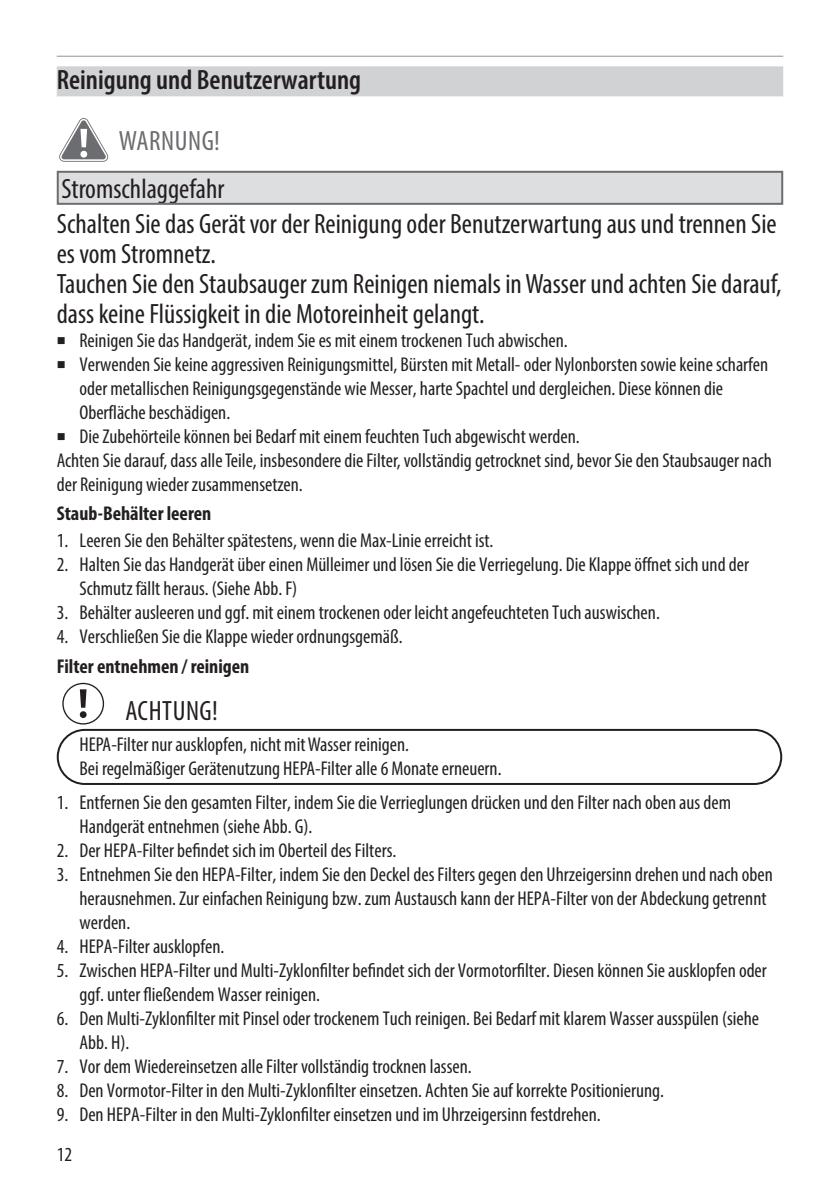
<style>
.page{position:relative;width:840px;height:1191px;background:#fff}
.page>*{position:absolute;margin:0;border:0;box-sizing:border-box;transform-origin:0 0}
.t1{font:condensed 28px/30px "Myriad Pro";color:#231f20}
.t2{font:600 condensed 28px "Myriad Pro";color:#231f20}
.t3{font:condensed 28px "Myriad Pro";letter-spacing:.02em;color:#6c6d70}
.t4{font:condensed 28px "Myriad Pro";letter-spacing:.02em;color:#231f20}
.t5{font:condensed 20px/24px "Myriad Pro";color:#231f20}
.t6{font:700 condensed 20px "Myriad Pro";color:#231f20}
</style>
<div class="page">
<hr style="left:57px;top:56px;width:725px;height:1px;background:#939598">
<div style="left:57px;top:66px;width:725px;height:30px;background:#d1d2d4"></div>
<svg style="left:59px;top:118px;width:49px;height:44px"></svg>
<div style="left:58px;top:172px;width:723px;height:32px;background:#dddee0"></div>
<div style="left:57px;top:171px;width:725px;height:34px;border:2px solid #6c6d70"></div>
<div style="left:57px;top:729px;width:724px;height:56px;border:2px solid #231f20;border-radius:27px"></div>
<svg style="left:62px;top:683px;width:42px;height:41px"></svg>
<h1 class="t2" style="left:57px;top:62px;width:306px">Reinigung und Benutzerwartung</h1>
<h1 class="t3" style="left:119px;top:123px;width:103px">WARNUNG!</h1>
<h1 class="t1" style="left:57px;top:172px;width:721px;line-height:34.2px">Stromschlaggefahr<br>Schalten Sie das Gerät vor der Reinigung oder Benutzerwartung aus und trennen Sie</h1>
<h1 class="t1" style="left:57px;top:238px;width:726px">es vom Stromnetz.<br>Tauchen Sie den Staubsauger zum Reinigen niemals in Wasser und achten Sie darauf, dass keine Flüssigkeit in die Motoreinheit gelangt.</h1>
<p class="t5" style="left:79px;top:328px;width:489px">Reinigen Sie das Handgerät, indem Sie es mit einem trockenen Tuch abwischen.</p>
<p class="t5" style="left:79px;top:352px;width:689px">Verwenden Sie keine aggressiven Reinigungsmittel, Bürsten mit Metall- oder Nylonborsten sowie keine scharfen</p>
<p class="t5" style="left:79px;top:376px;width:644px">oder metallischen Reinigungsgegenstände wie Messer, harte Spachtel und dergleichen. Diese können die</p>
<p class="t5" style="left:79px;top:400px;width:152px">Oberfläche beschädigen.</p>
<p class="t5" style="left:79px;top:424px;width:501px">Die Zubehörteile können bei Bedarf mit einem feuchten Tuch abgewischt werden.</p>
<p class="t5" style="left:57px;top:448px;width:716px">Achten Sie darauf, dass alle Teile, insbesondere die Filter, vollständig getrocknet sind, bevor Sie den Staubsauger nach</p>
<p class="t5" style="left:57px;top:472px;width:247px">der Reinigung wieder zusammensetzen.</p>
<p class="t6" style="left:57px;top:501px;width:156px">Staub-Behälter leeren</p>
<p class="t5" style="left:57px;top:528px;width:438px">1. Leeren Sie den Behälter spätestens, wenn die Max-Linie erreicht ist.</p>
<p class="t5" style="left:79px;top:552px;width:670px;text-indent:-23px">2. Halten Sie das Handgerät über einen Mülleimer und lösen Sie die Verriegelung. Die Klappe öffnet sich und der<br>Schmutz fällt heraus. (Siehe Abb. F)</p>
<p class="t5" style="left:57px;top:600px;width:604px">3. Behälter ausleeren und ggf. mit einem trockenen oder leicht angefeuchteten Tuch auswischen.</p>
<p class="t5" style="left:57px;top:624px;width:347px">4. Verschließen Sie die Klappe wieder ordnungsgemäß.</p>
<p class="t6" style="left:57px;top:653px;width:194px">Filter entnehmen / reinigen</p>
<h1 class="t4" style="left:125px;top:693px;width:94px">ACHTUNG!</h1>
<p class="t5" style="left:79px;top:732px;width:423px">HEPA-Filter nur ausklopfen, nicht mit Wasser reinigen.<br>Bei regelmäßiger Gerätenutzung HEPA-Filter alle 6 Monate erneuern.</p>
<p class="t5" style="left:79px;top:790px;width:652px;text-indent:-23px">1. Entfernen Sie den gesamten Filter, indem Sie die Verrieglungen drücken und den Filter nach oben aus dem<br>Handgerät entnehmen (siehe Abb. G).</p>
<p class="t5" style="left:57px;top:838px;width:341px">2. Der HEPA-Filter befindet sich im Oberteil des Filters.</p>
<p class="t5" style="left:79px;top:862px;width:694px;text-indent:-23px">3. Entnehmen Sie den HEPA-Filter, indem Sie den Deckel des Filters gegen den Uhrzeigersinn drehen und nach oben herausnehmen. Zur einfachen Reinigung bzw. zum Austausch kann der HEPA-Filter von der Abdeckung getrennt werden.</p>
<p class="t5" style="left:57px;top:934px;width:169px">4. HEPA-Filter ausklopfen.</p>
<p class="t5" style="left:79px;top:958px;width:688px;text-indent:-23px">5. Zwischen HEPA-Filter und Multi-Zyklonfilter befindet sich der Vormotorfilter. Diesen können Sie ausklopfen oder ggf. unter fließendem Wasser reinigen.</p>
<p class="t5" style="left:79px;top:1006px;width:680px;text-indent:-23px">6. Den Multi-Zyklonfilter mit Pinsel oder trockenem Tuch reinigen. Bei Bedarf mit klarem Wasser ausspülen (siehe<br>Abb. H).</p>
<p class="t5" style="left:57px;top:1054px;width:416px">7. Vor dem Wiedereinsetzen alle Filter vollständig trocknen lassen.</p>
<p class="t5" style="left:57px;top:1078px;width:608px">8. Den Vormotor-Filter in den Multi-Zyklonfilter einsetzen. Achten Sie auf korrekte Positionierung.</p>
<p class="t5" style="left:57px;top:1102px;width:545px">9. Den HEPA-Filter in den Multi-Zyklonfilter einsetzen und im Uhrzeigersinn festdrehen.</p>
<p class="t5" style="left:57px;top:1141px;width:17px">12</p>
</div>
